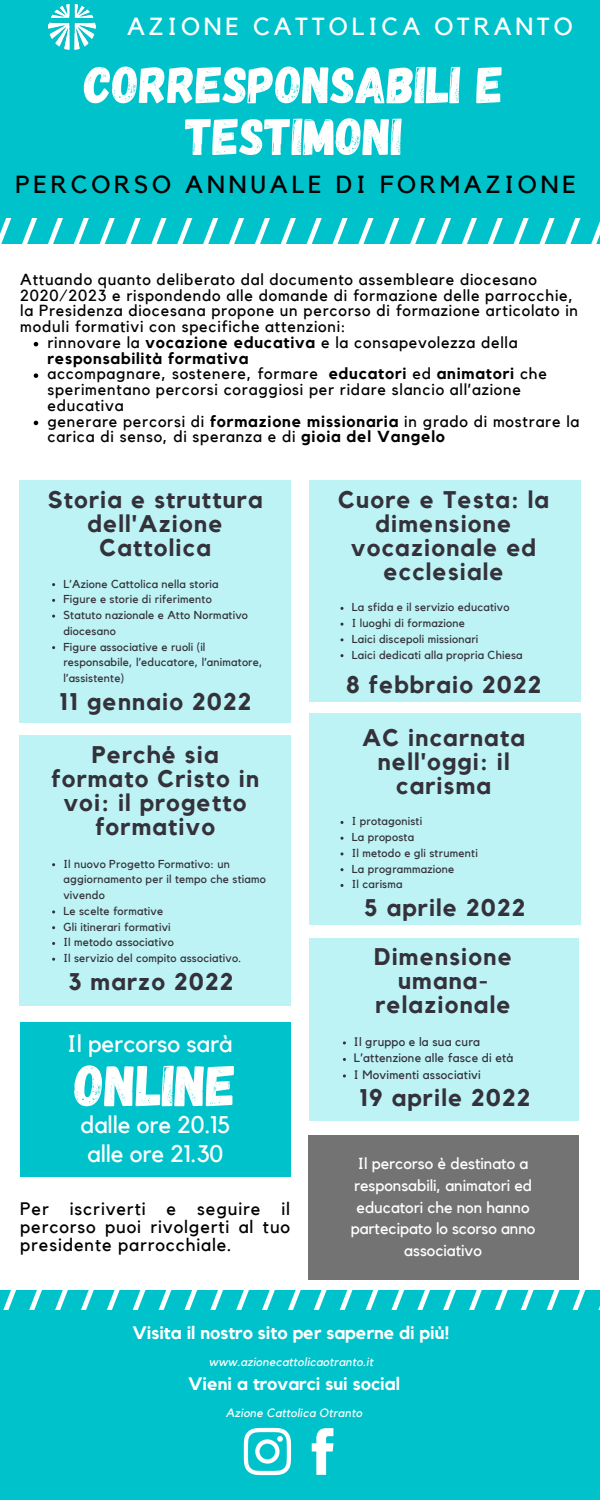
<style>
.page{position:relative;width:600px;height:1500px;background:#fff}
.page>*{position:absolute;margin:0;border:0;box-sizing:border-box;transform-origin:0 0}
.t1{font:57.8px "Gagalin";color:#fff}
.t2{font:52px/51.8px "Gagalin";color:#fff;text-align:center}
.t3{font:24.7px "Kollektif";letter-spacing:.155em;color:#000}
.t4{font:24.7px "Kollektif";letter-spacing:.155em;color:#fff}
.t5{font:700 24px/24px "Kollektif";letter-spacing:.05em;color:#34313a;text-align:center}
.t6{font:24px "Kollektif";color:#fff}
.t7{font:18px/18px "Kollektif";letter-spacing:.05em;color:#000;text-align:justify}
.t8{font:700 18px "Kollektif";color:#fff}
.t9{font:16px/15.8px "Kollektif";letter-spacing:.05em;color:#000}
.t10{font:16px/21.8px "Kollektif";color:#fff;text-align:center}
.t11{font:700 16px/15.8px "Kollektif";letter-spacing:.05em;color:#000}
.t12{font:12.2px "Kollektif";letter-spacing:.02em;color:#34313a}
.t13{font:italic 12px "Kollektif";letter-spacing:.02em;color:#fff}
.t14{font:11.5px/15.8px "Kollektif";letter-spacing:.02em;color:#34313a}
.s1{font-weight:400}
.s2{font-weight:700}
</style>
<div class="page">
<div style="left:0;top:0;width:600px;height:243px;background:#00c2cb"></div>
<div style="left:0;top:1290px;width:600px;height:210px;background:#00c2cb"></div>
<div style="left:19px;top:480px;width:272px;height:243px;background:#bdf3f5"></div>
<div style="left:19px;top:735px;width:272px;height:271px;background:#bdf3f5"></div>
<svg style="left:0;top:218px;width:600px;height:26px"></svg>
<div style="left:309px;top:480px;width:271px;height:222px;background:#bdf3f5"></div>
<div style="left:309px;top:714px;width:271px;height:211px;background:#bdf3f5"></div>
<div style="left:309px;top:938px;width:269px;height:183px;background:#bdf3f5"></div>
<svg style="left:3px;top:1290px;width:597px;height:19px"></svg>
<svg style="left:244px;top:1428px;width:47px;height:47px"></svg>
<svg style="left:312px;top:1428px;width:22px;height:47px"></svg>
<img style="left:48px;top:4px;width:47px;height:46px">
<svg style="left:340px;top:607px;width:4px;height:3px"></svg>
<svg style="left:340px;top:654px;width:4px;height:3px"></svg>
<svg style="left:340px;top:821px;width:4px;height:3px"></svg>
<svg style="left:340px;top:868px;width:4px;height:3px"></svg>
<svg style="left:340px;top:884px;width:4px;height:3px"></svg>
<svg style="left:34px;top:342px;width:4px;height:4px"></svg>
<svg style="left:34px;top:373px;width:4px;height:5px"></svg>
<svg style="left:34px;top:421px;width:4px;height:4px"></svg>
<div style="left:20px;top:1022px;width:271px;height:154px;background:#00c2cb"></div>
<div style="left:308px;top:1135px;width:271px;height:145px;background:#737373"></div>
<p class="t4" style="left:127px;top:15px;width:447px">AZIONE CATTOLICA OTRANTO</p>
<p class="t2" style="left:84px;top:56px;width:421px">CORRESPONSABILI E<br>TESTIMONI</p>
<p class="t3" style="left:15px;top:173px;width:562px">PERCORSO ANNUALE DI FORMAZIONE</p>
<p class="t9" style="left:20px;top:272px;width:559px">Attuando quanto deliberato dal documento assembleare diocesano 2020/2023 e rispondendo alle domande di formazione delle parrocchie, la Presidenza diocesana propone un percorso di formazione articolato in moduli formativi con specifiche attenzioni:</p>
<p class="t11" style="left:47px;top:335px;width:472px"><span class="s1">rinnovare la</span> vocazione educativa <span class="s1">e la consapevolezza della </span>responsabilità formativa</p>
<p class="t9" style="left:47px;top:367px;width:501px">accompagnare, sostenere, formare <span class="s2">educatori</span> ed <span class="s2">animatori</span> che sperimentano percorsi coraggiosi per ridare slancio all’azione educativa</p>
<p class="t9" style="left:47px;top:414px;width:534px">generare percorsi di <span class="s2">formazione missionaria</span> in grado di mostrare la carica di senso, di speranza e di <span class="s2">gioia del Vangelo</span></p>
<p class="t5" style="left:48px;top:488px;width:216px">Storia e struttura dell'Azione<br>Cattolica</p>
<p class="t14" style="left:63px;top:576px;width:157px">L’Azione Cattolica nella storia</p>
<p class="t14" style="left:63px;top:592px;width:150px">Figure e storie di riferimento</p>
<p class="t14" style="left:63px;top:608px;width:186px">Statuto nazionale e Atto Normativo diocesano</p>
<p class="t14" style="left:63px;top:639px;width:201px">Figure associative e ruoli (il responsabile, l’educatore, l’animatore, l’assistente)</p>
<p class="t5" style="left:59px;top:690px;width:193px">11 gennaio 2022</p>
<p class="t5" style="left:51px;top:744px;width:209px">Perché sia formato Cristo in voi: il progetto formativo</p>
<p class="t14" style="left:63px;top:856px;width:204px">Il nuovo Progetto Formativo: un aggiornamento per il tempo che stiamo vivendo</p>
<p class="t14" style="left:63px;top:904px;width:101px">Le scelte formative</p>
<p class="t14" style="left:63px;top:919px;width:109px">Gli itinerari formativi</p>
<p class="t14" style="left:63px;top:935px;width:112px">Il metodo associativo</p>
<p class="t14" style="left:63px;top:951px;width:179px">Il servizio del compito associativo.</p>
<p class="t5" style="left:68px;top:970px;width:166px">3 marzo 2022</p>
<p class="t6" style="left:67px;top:1032px;width:167px">Il percorso sarà</p>
<p class="t1" style="left:75px;top:1048px;width:163px">ONLINE</p>
<p class="t6" style="left:80px;top:1114px;width:152px">dalle ore 20.15</p>
<p class="t6" style="left:87px;top:1142px;width:138px">alle ore 21.30</p>
<p class="t7" style="left:20px;top:1200px;width:271px">Per iscriverti e seguire il percorso puoi rivolgerti al tuo presidente parrocchiale.</p>
<p class="t5" style="left:338px;top:488px;width:212px">Cuore e Testa: la dimensione vocazionale ed ecclesiale</p>
<p class="t14" style="left:352px;top:600px;width:159px">La sfida e il servizio educativo</p>
<p class="t14" style="left:352px;top:616px;width:115px">I luoghi di formazione</p>
<p class="t14" style="left:352px;top:631px;width:128px">Laici discepoli missionari</p>
<p class="t14" style="left:352px;top:647px;width:172px">Laici dedicati alla propria Chiesa</p>
<p class="t5" style="left:346px;top:674px;width:197px">8 febbraio 2022</p>
<p class="t5" style="left:362px;top:726px;width:164px">AC incarnata nell'oggi: il carisma</p>
<p class="t14" style="left:352px;top:814px;width:72px">I protagonisti</p>
<p class="t14" style="left:352px;top:830px;width:64px">La proposta</p>
<p class="t14" style="left:352px;top:846px;width:127px">Il metodo e gli strumenti</p>
<p class="t14" style="left:352px;top:861px;width:104px">La programmazione</p>
<p class="t14" style="left:352px;top:877px;width:52px">Il carisma</p>
<p class="t5" style="left:364px;top:897px;width:162px">5 aprile 2022</p>
<p class="t5" style="left:374px;top:946px;width:139px">Dimensione umana&shy;relazionale</p>
<p class="t12" style="left:354px;top:1036px;width:128px">Il gruppo e la sua cura</p>
<p class="t12" style="left:354px;top:1053px;width:161px">L’attenzione alle fasce di età</p>
<p class="t12" style="left:354px;top:1069px;width:128px">I Movimenti associativi</p>
<p class="t5" style="left:359px;top:1087px;width:173px">19 aprile 2022</p>
<p class="t10" style="left:351px;top:1153px;width:186px">Il percorso è destinato a responsabili, animatori ed educatori che non hanno partecipato lo scorso anno associativo</p>
<p class="t8" style="left:132px;top:1324px;width:319px">Visita il nostro sito per saperne di più!</p>
<p class="t13" style="left:209px;top:1356px;width:166px">www.azionecattolicaotranto.it</p>
<p class="t8" style="left:188px;top:1376px;width:213px">Vieni a trovarci sui social</p>
<p class="t13" style="left:226px;top:1407px;width:138px">Azione Cattolica Otranto</p>
</div>
